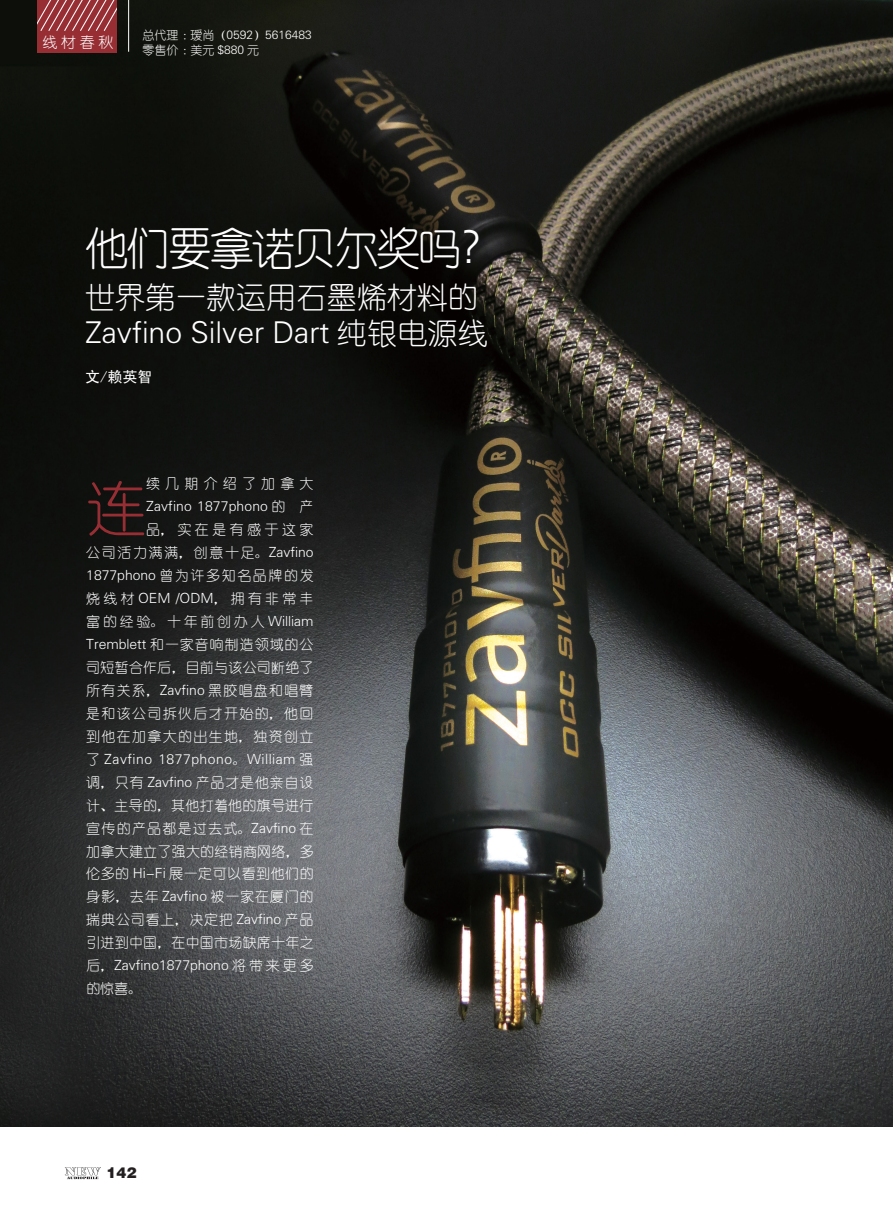
<style>
.page{position:relative;width:893px;height:1212px;background:#fff}
.page>*{position:absolute;margin:0;border:0;box-sizing:border-box;transform-origin:0 0}
.t1{font:59.85px "You Yuan";color:#962e34}
.t2{font:45px "You Yuan";letter-spacing:-.05em;color:#fff}
.t3{font:30px "FZY1 JW GB1 0";color:#fff}
.t4{font:30px "You Yuan";color:#fff}
.t5{font:15px "Sim Hei";color:#fff}
.t6{font:15px "You Yuan";color:#fff}
.t7{font:15px "FZCCHJW GB1 0";color:#231f20}
.t8{font:13.95px/23px "You Yuan";letter-spacing:.065em;color:#fff;text-align:justify}
.t9{font:13.95px "FZY1 JW GB1 0";letter-spacing:.01em;color:#fff}
.t10{font:13.95px "FZY1 JW GB1 0";letter-spacing:.035em;color:#fff}
.t11{font:13.95px "You Yuan";letter-spacing:.375em;color:#fff}
.t12{font:12px "FZY1 JW GB1 0";color:#fff}
.t13{font:12px "You Yuan";color:#fff}
.s1{font-family:"You Yuan"}
.s2{font-family:"FZY1 JW GB1 0"}
</style>
<div class="page">
<svg style="left:65px;top:1167px;width:36px;height:12px"></svg>
<img style="left:0;top:0;width:893px;height:1127px">
<hr style="left:128px;top:0;width:1px;height:52px;background:#fff">
<div style="left:38px;top:0;width:79px;height:52px;background:#962e34"></div>
<svg style="left:38px;top:0;width:79px;height:31px"></svg>
<p class="t6" style="left:43px;top:34px;width:72px">线材春秋</p>
<p class="t12" style="left:142px;top:28px;width:171px"><span class="s1">总代理：瑷尚（</span>0592<span class="s1">）</span>5616483</p>
<p class="t13" style="left:142px;top:43px;width:118px">零售价：美元 <span class="s2">$880</span> 元</p>
<h2 class="t2" style="left:85px;top:224px;width:398px">他们要拿诺贝尔奖吗<span class="s2">?</span></h2>
<h3 class="t4" style="left:85px;top:281px;width:394px">世界第一款运用石墨烯材料的</h3>
<h3 class="t3" style="left:85px;top:317px;width:405px">Zavfino Silver Dart <span class="s1">纯银电源线</span></h3>
<p class="t5" style="left:85px;top:369px;width:69px">文/赖英智</p>
<h1 class="t1" style="left:86px;top:476px;width:61px">连</h1>
<p class="t11" style="left:146px;top:476px;width:169px">续几期介绍了加拿大</p>
<p class="t9" style="left:146px;top:499px;width:169px">Zavfino 1877phono <span class="s1">的 产</span></p>
<p class="t8" style="left:86px;top:518px;width:229px;text-indent:60px">品，实在是有感于这家公司活力满满，创意十足。<span class="s2">Zavfino 1877phono</span> 曾为许多知名品牌的发烧线材<span class="s2">OEM /ODM</span>，拥有非常丰富的经验。十年前创办人<span class="s2">William Tremblett</span> 和一家音响制造领域的公司短暂合作后，目前与该公司断绝了所有关系，<span class="s2">Zavfino</span> 黑胶唱盘和唱臂是和该公司拆伙后才开始的，他回到他在加拿大的出生地，独资创立</p>
<p class="t10" style="left:86px;top:751px;width:229px"><span class="s1">了</span> Zavfino 1877phono<span class="s1">。</span>William <span class="s1">强</span></p>
<p class="t8" style="left:86px;top:771px;width:229px">调，只有 <span class="s2">Zavfino</span> 产品才是他亲自设计、主导的，其他打着他的旗号进行宣传的产品都是过去式。<span class="s2">Zavfino</span> 在加拿大建立了强大的经销商网络，多伦多的 <span class="s2">Hi-Fi</span> 展一定可以看到他们的身影，去年 <span class="s2">Zavfino</span> 被一家在厦门的瑞典公司看上，决定把 <span class="s2">Zavfino</span> 产品引进到中国，在中国市场缺席十年之</p>
<p class="t9" style="left:86px;top:958px;width:229px"><span class="s1">后，</span>Zavfino1877phono <span class="s1">将带来更多</span></p>
<p class="t8" style="left:86px;top:977px;width:57px">的惊喜。</p>
<p class="t7" style="left:107px;top:1165px;width:31px">142</p>
</div>
